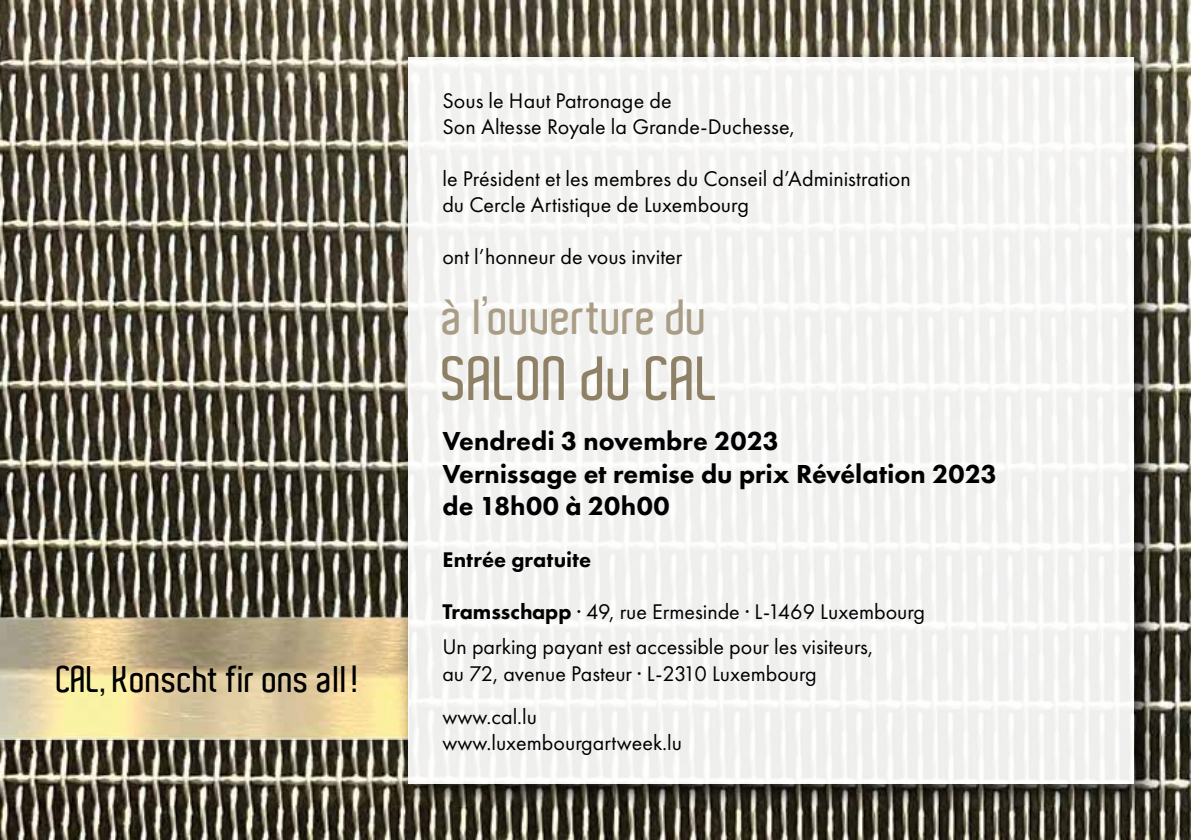
<style>
.page{position:relative;width:1191px;height:840px;background:#fff}
.page>*{position:absolute;margin:0;border:0;box-sizing:border-box;transform-origin:0 0}
.t1{font:600 60px "Aldo";letter-spacing:-.005em;color:#8f8165}
.t2{font:600 48px "Aldo";letter-spacing:-.005em;color:#a99d86}
.t3{font:600 36px "Aldo";color:#000}
.t4{font:800 27px/32.8px "Futura PT";color:#000}
.t5{font:22px/26.4px "Futura PT";color:#000}
.t6{font:800 22px "Futura PT";letter-spacing:.01em;color:#000}
.s1{font-weight:800}
</style>
<div class="page">
<img style="left:0;top:0;width:1190px;height:839px">
<img style="left:0;top:573px;width:408px;height:238px">
<hr style="left:1190px;top:0;width:1px;height:839px;background:#f1e8d7">
<div style="left:396px;top:45px;width:766px;height:765px;background:#000;opacity:.8"></div>
<div style="left:408px;top:57px;width:726px;height:725px;background:linear-gradient(to right,#f4f4f3,#f5f4f3)"></div>
<h3 class="t3" style="left:57px;top:659px;width:303px">CAL, Konscht fir ons all!</h3>
<p class="t5" style="left:442px;top:87px;width:354px">Sous le Haut Patronage de<br>Son Altesse Royale la Grande-Duchesse,</p>
<p class="t5" style="left:442px;top:165px;width:470px">le Président et les membres du Conseil d’Administration du Cercle Artistique de Luxembourg</p>
<p class="t5" style="left:442px;top:243px;width:241px">ont l’honneur de vous inviter</p>
<h2 class="t2" style="left:442px;top:289px;width:267px">à l’ouverture du</h2>
<h1 class="t1" style="left:442px;top:345px;width:280px">SALON du CAL</h1>
<p class="t4" style="left:442px;top:423px;width:556px">Vendredi 3 novembre 2023<br>Vernissage et remise du prix Révélation 2023 de 18h00 à 20h00</p>
<p class="t6" style="left:442px;top:546px;width:150px">Entrée gratuite</p>
<p class="t5" style="left:442px;top:594px;width:484px;line-height:34.8px"><span class="s1">Tramsschapp</span> · 49, rue Ermesinde · L-1469 Luxembourg<br>Un parking payant est accessible pour les visiteurs,</p>
<p class="t5" style="left:442px;top:651px;width:376px;line-height:43.4px">au 72, avenue Pasteur · L-2310 Luxembourg www.cal.lu</p>
<p class="t5" style="left:442px;top:729px;width:241px">www.luxembourgartweek.lu</p>
</div>
